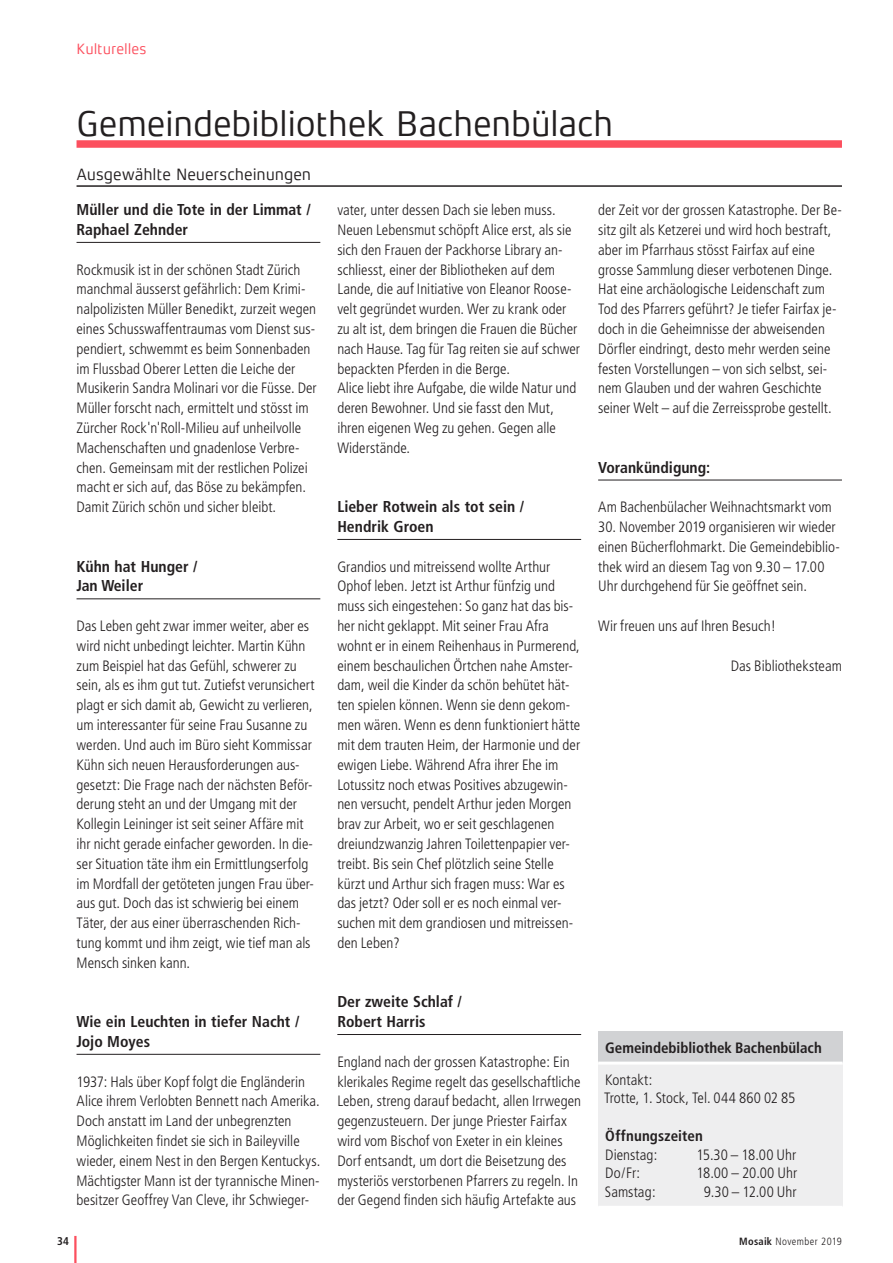
<style>
.page{position:relative;width:893px;height:1263px;background:#fff}
.page>*{position:absolute;margin:0;border:0;box-sizing:border-box;transform-origin:0 0}
.t1{font:36px "Xenois Sans Pro";letter-spacing:-.015em;color:#231f20}
.t2{font:16.5px "Xenois Sans Pro";letter-spacing:-.005em;color:#231f20}
.t3{font:700 condensed 15.75px/19.8px "Frutiger";color:#231f20}
.t4{font:300 condensed 15px/19.8px "Frutiger";color:#231f20}
.t5{font:700 condensed 15px "Frutiger";color:#231f20}
.t6{font:15px "Xenois Sans Pro";letter-spacing:-.005em;color:#fc4f5e}
.t7{font:700 condensed 11.25px "Frutiger";color:#231f20}
.t8{font:300 condensed 10.5px "Frutiger";letter-spacing:.045em;color:#231f20}
.s1{font-weight:700}
</style>
<div class="page">
<hr style="left:74px;top:1236px;width:3px;height:27px;background:#fc4f5e">
<div style="left:77px;top:140px;width:765px;height:8px;background:#fc4f5e"></div>
<hr style="left:77px;top:185px;width:765px;height:2px;background:#231f20">
<hr style="left:77px;top:242px;width:243px;height:1px;background:#231f20">
<hr style="left:77px;top:598px;width:243px;height:1px;background:#231f20">
<hr style="left:77px;top:1054px;width:243px;height:1px;background:#231f20">
<hr style="left:337px;top:539px;width:244px;height:1px;background:#231f20">
<hr style="left:337px;top:1034px;width:244px;height:1px;background:#231f20">
<hr style="left:598px;top:480px;width:244px;height:1px;background:#231f20">
<div style="left:598px;top:1031px;width:245px;height:32px;background:#d1d2d4"></div>
<div style="left:598px;top:1063px;width:245px;height:144px;background:#eeeeef"></div>
<hr style="left:598px;top:1061px;width:245px;height:3px;background:#fff">
<hr style="left:598px;top:1206px;width:245px;height:3px;background:#fff">
<p class="t6" style="left:77px;top:40px;width:71px">Kulturelles</p>
<h1 class="t1" style="left:77px;top:103px;width:539px">Gemeindebibliothek Bachenbülach</h1>
<p class="t2" style="left:77px;top:165px;width:236px">Ausgewählte Neuerscheinungen</p>
<p class="t3" style="left:77px;top:200px;width:236px">Müller und die Tote in der Limmat /<br>Raphael Zehnder</p>
<p class="t4" style="left:77px;top:260px;width:242px">Rockmusik ist in der schönen Stadt Zürich manchmal äusserst gefährlich: Dem Krimi&shy;nalpolizisten Müller Benedikt, zurzeit wegen eines Schusswaffentraumas vom Dienst sus&shy;pendiert, schwemmt es beim Sonnenbaden im Flussbad Oberer Letten die Leiche der Musikerin Sandra Molinari vor die Füsse. Der Müller forscht nach, ermittelt und stösst im Zürcher Rock'n'Roll-Milieu auf unheilvolle Machenschaften und gnadenlose Verbre&shy;chen. Gemeinsam mit der restlichen Polizei macht er sich auf, das Böse zu bekämpfen.<br>Damit Zürich schön und sicher bleibt.</p>
<p class="t4" style="left:337px;top:200px;width:244px">vater, unter dessen Dach sie leben muss.<br>Neuen Lebensmut schöpft Alice erst, als sie sich den Frauen der Packhorse Library an&shy;schliesst, einer der Bibliotheken auf dem Lande, die auf Initiative von Eleanor Roose&shy;velt gegründet wurden. Wer zu krank oder zu alt ist, dem bringen die Frauen die Bücher nach Hause. Tag für Tag reiten sie auf schwer bepackten Pferden in die Berge.<br>Alice liebt ihre Aufgabe, die wilde Natur und deren Bewohner. Und sie fasst den Mut, ihren eigenen Weg zu gehen. Gegen alle Widerstände.</p>
<p class="t4" style="left:598px;top:200px;width:245px">der Zeit vor der grossen Katastrophe. Der Be&shy;sitz gilt als Ketzerei und wird hoch bestraft, aber im Pfarrhaus stösst Fairfax auf eine grosse Sammlung dieser verbotenen Dinge.<br>Hat eine archäologische Leidenschaft zum Tod des Pfarrers geführt? Je tiefer Fairfax je&shy;doch in die Geheimnisse der abweisenden Dörfler eindringt, desto mehr werden seine festen Vorstellungen – von sich selbst, sei&shy;nem Glauben und der wahren Geschichte seiner Welt – auf die Zerreissprobe gestellt.</p>
<p class="t3" style="left:598px;top:457px;width:114px">Vorankündigung:</p>
<p class="t4" style="left:598px;top:497px;width:235px">Am Bachenbülacher Weihnachtsmarkt vom</p>
<p class="t4" style="left:598px;top:517px;width:243px">30. November 2019 organisieren wir wieder einen Bücherflohmarkt. Die Gemeindebiblio&shy;thek wird an diesem Tag von 9.30 – 17.00<br>Uhr durchgehend für Sie geöffnet sein.</p>
<p class="t4" style="left:598px;top:616px;width:180px">Wir freuen uns auf Ihren Besuch!</p>
<p class="t4" style="left:731px;top:656px;width:112px">Das Bibliotheksteam</p>
<p class="t3" style="left:337px;top:497px;width:188px">Lieber Rotwein als tot sein /<br>Hendrik Groen</p>
<p class="t4" style="left:337px;top:557px;width:244px">Grandios und mitreissend wollte Arthur Ophof leben. Jetzt ist Arthur fünfzig und muss sich eingestehen: So ganz hat das bis&shy;her nicht geklappt. Mit seiner Frau Afra wohnt er in einem Reihenhaus in Purmerend, einem beschaulichen Örtchen nahe Amster&shy;dam, weil die Kinder da schön behütet hät&shy;ten spielen können. Wenn sie denn gekom&shy;men wären. Wenn es denn funktioniert hätte mit dem trauten Heim, der Harmonie und der ewigen Liebe. Während Afra ihrer Ehe im Lotussitz noch etwas Positives abzugewin&shy;nen versucht, pendelt Arthur jeden Morgen brav zur Arbeit, wo er seit geschlagenen dreiundzwanzig Jahren Toilettenpapier ver&shy;treibt. Bis sein Chef plötzlich seine Stelle kürzt und Arthur sich fragen muss: War es das jetzt? Oder soll er es noch einmal ver&shy;suchen mit dem grandiosen und mitreissen&shy;den Leben?</p>
<p class="t3" style="left:77px;top:556px;width:122px">Kühn hat Hunger /<br>Jan Weiler</p>
<p class="t4" style="left:77px;top:616px;width:240px">Das Leben geht zwar immer weiter, aber es wird nicht unbedingt leichter. Martin Kühn zum Beispiel hat das Gefühl, schwerer zu sein, als es ihm gut tut. Zutiefst verunsichert plagt er sich damit ab, Gewicht zu verlieren, um interessanter für seine Frau Susanne zu werden. Und auch im Büro sieht Kommissar Kühn sich neuen Herausforderungen aus&shy;gesetzt: Die Frage nach der nächsten Beför&shy;derung steht an und der Umgang mit der Kollegin Leininger ist seit seiner Affäre mit ihr nicht gerade einfacher geworden. In die&shy;ser Situation täte ihm ein Ermittlungserfolg im Mordfall der getöteten jungen Frau über&shy;aus gut. Doch das ist schwierig bei einem Täter, der aus einer überraschenden Rich&shy;tung kommt und ihm zeigt, wie tief man als Mensch sinken kann.</p>
<p class="t3" style="left:77px;top:1012px;width:224px">Wie ein Leuchten in tiefer Nacht /<br>Jojo Moyes</p>
<p class="t4" style="left:77px;top:1072px;width:245px">1937: Hals über Kopf folgt die Engländerin Alice ihrem Verlobten Bennett nach Amerika.<br>Doch anstatt im Land der unbegrenzten Möglichkeiten findet sie sich in Baileyville wieder, einem Nest in den Bergen Kentuckys.<br>Mächtigster Mann ist der tyrannische Minen&shy;besitzer Geoffrey Van Cleve, ihr Schwieger-</p>
<p class="t3" style="left:337px;top:992px;width:126px">Der zweite Schlaf /<br>Robert Harris</p>
<p class="t4" style="left:337px;top:1052px;width:245px">England nach der grossen Katastrophe: Ein klerikales Regime regelt das gesellschaftliche Leben, streng darauf bedacht, allen Irrwegen gegenzusteuern. Der junge Priester Fairfax wird vom Bischof von Exeter in ein kleines Dorf entsandt, um dort die Beisetzung des mysteriös verstorbenen Pfarrers zu regeln. In der Gegend finden sich häufig Artefakte aus</p>
<p class="t5" style="left:605px;top:1039px;width:218px">Gemeindebibliothek Bachenbülach</p>
<p class="t4" style="left:604px;top:1070px;width:193px;line-height:18.8px">Kontakt:<br>Trotte, 1. Stock, Tel. 044 860 02 85</p>
<p class="t5" style="left:605px;top:1127px;width:99px">Öffnungszeiten</p>
<p class="t4" style="left:605px;top:1145px;width:54px">Dienstag:</p>
<p class="t4" style="left:696px;top:1145px;width:101px">15.30 – 18.00 Uhr</p>
<p class="t4" style="left:605px;top:1163px;width:36px">Do/Fr:</p>
<p class="t4" style="left:696px;top:1163px;width:102px">18.00 – 20.00 Uhr</p>
<p class="t4" style="left:605px;top:1182px;width:52px">Samstag:</p>
<p class="t4" style="left:704px;top:1182px;width:94px">9.30 – 12.00 Uhr</p>
<p class="t7" style="left:57px;top:1234px;width:13px">34</p>
<p class="t8" style="left:739px;top:1235px;width:104px"><span class="s1">Mosaik</span> November 2019</p>
</div>
